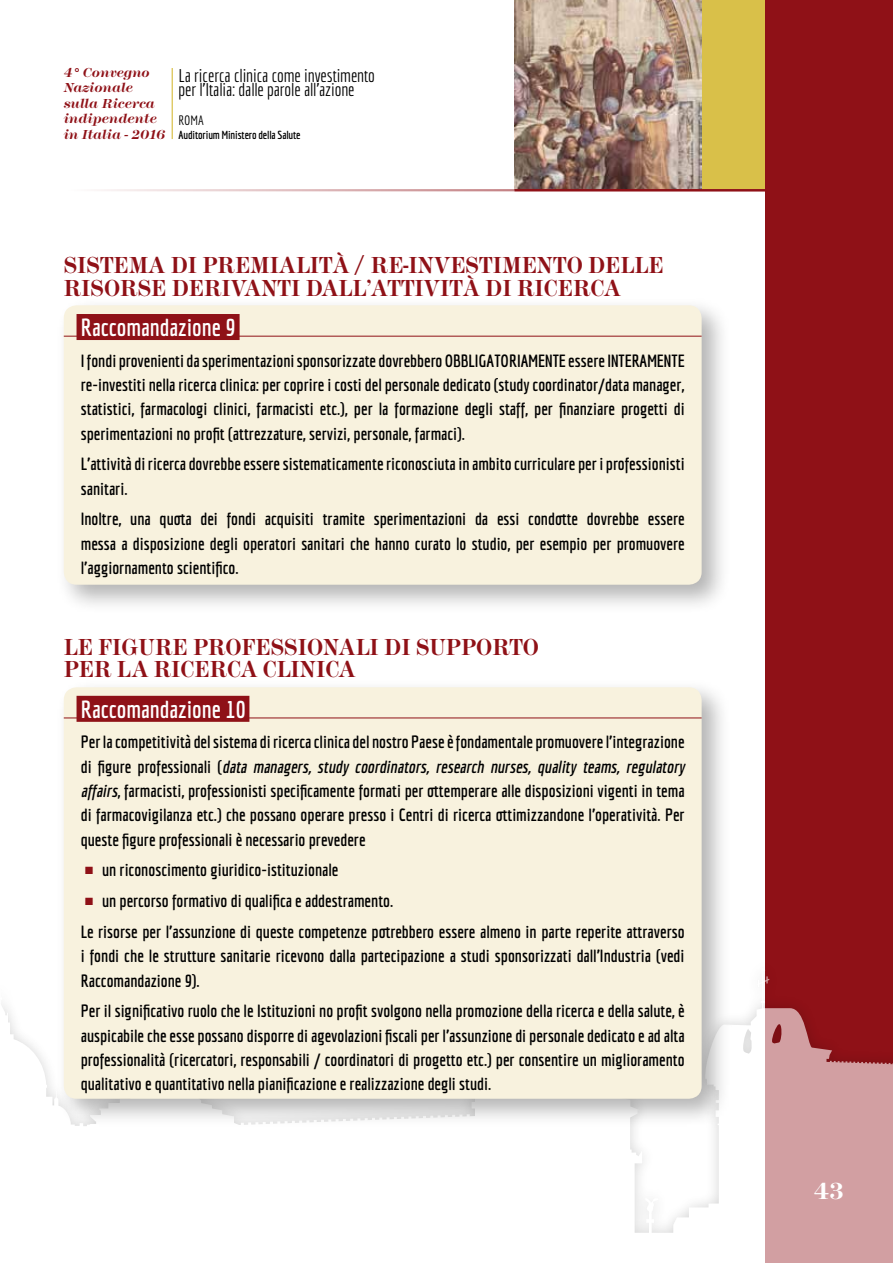
<style>
.page{position:relative;width:893px;height:1263px;background:#fff}
.page>*{position:absolute;margin:0;border:0;box-sizing:border-box;transform-origin:0 0}
.t1{font:700 24px/22.5px "Modern Two Sixtn ITC";color:#8f1117;scale:.9 1}
.t2{font:700 24px "Economica";color:#fff}
.t3{font:700 24px "Modern Two Sixtn ITC";color:#fff}
.t4{font:18px/14.4px "Economica";letter-spacing:-.005em;color:#000}
.t5{font:700 17.25px/24.3px "Economica";color:#000}
.t6{font:italic 700 13.5px/15.6px "Modern Two Sixtn ITC";color:#8f1117}
.t7{font:13.2px "Economica";color:#000}
.t8{font:700 11.4px "Economica";letter-spacing:-.01em;color:#000}
.s1{font-style:italic}
.s2{color:#8f1117}
</style>
<div class="page">
<div style="left:702px;top:0;width:63px;height:189px;background:#d9c049"></div>
<img style="left:514px;top:0;width:188px;height:189px">
<div style="left:765px;top:0;width:128px;height:1263px;background:#8f1117"></div>
<hr style="left:172px;top:68px;width:1px;height:71px;background:#d9c049">
<hr style="left:64px;top:189px;width:829px;height:2px;background:#8f1117">
<svg style="left:1px;top:976px;width:892px;height:287px"></svg>
<div style="left:56px;top:679px;width:675px;height:449px;background:#000;opacity:.3"></div>
<div style="left:64px;top:687px;width:638px;height:412px;background:#f8f2de;border-radius:13px"></div>
<div style="left:56px;top:297px;width:675px;height:317px;background:#000;opacity:.3"></div>
<div style="left:64px;top:305px;width:638px;height:280px;background:#f8f2de;border-radius:13px"></div>
<div style="left:77px;top:314px;width:163px;height:26px;background:#8f1117"></div>
<hr style="left:64px;top:336px;width:638px;height:1px;background:#8f1117">
<div style="left:77px;top:696px;width:172px;height:26px;background:#8f1117"></div>
<hr style="left:64px;top:717px;width:638px;height:1px;background:#8f1117">
<p class="t6" style="left:64px;top:65px;width:103px">4° Convegno<br>Nazionale sulla Ricerca indipendente in Italia - 2016</p>
<p class="t4" style="left:178px;top:68px;width:198px">La ricerca clinica come investimento per l’Italia: dalle parole all’azione</p>
<p class="t7" style="left:178px;top:113px;width:27px">ROMA</p>
<p class="t8" style="left:178px;top:128px;width:124px">Auditorium Ministero della Salute</p>
<h1 class="t1" style="left:64px;top:254px;width:668px">SISTEMA DI PREMIALITÀ / RE-INVESTIMENTO DELLE<br>RISORSE DERIVANTI DALL’ATTIVITÀ DI RICERCA</h1>
<h1 class="t2" style="left:81px;top:313px;width:156px">Raccomandazione 9</h1>
<p class="t5" style="left:81px;top:348px;width:605px;text-align:justify">I fondi provenienti da sperimentazioni sponsorizzate dovrebbero OBBLIGATORIAMENTE essere INTERAMENTE re-investiti nella ricerca clinica: per coprire i costi del personale dedicato (study coordinator/data manager, statistici, farmacologi clinici, farmacisti etc.), per la formazione degli staff, per finanziare progetti di sperimentazioni no profit (attrezzature, servizi, personale, farmaci).</p>
<p class="t5" style="left:81px;top:452px;width:605px">L’attività di ricerca dovrebbe essere sistematicamente riconosciuta in ambito curriculare per i professionisti sanitari.</p>
<p class="t5" style="left:81px;top:507px;width:605px;text-align:justify">Inoltre, una quota dei fondi acquisiti tramite sperimentazioni da essi condotte dovrebbe essere messa a disposizione degli operatori sanitari che hanno curato lo studio, per esempio per promuovere l’aggiornamento scientifico.</p>
<h1 class="t1" style="left:64px;top:636px;width:530px">LE FIGURE PROFESSIONALI DI SUPPORTO<br>PER LA RICERCA CLINICA</h1>
<h1 class="t2" style="left:81px;top:695px;width:166px">Raccomandazione 10</h1>
<p class="t5" style="left:81px;top:730px;width:609px">Per la competitività del sistema di ricerca clinica del nostro Paese è fondamentale promuovere l’integrazione d i fi g u r e p r o f e s s i o n a l i ( <span class="s1">data managers, study coordinators, research nurses, quality teams, regulatory affairs</span>, farmacisti, professionisti specificamente formati per ottemperare alle disposizioni vigenti in tema di farmacovigilanza etc.) che possano operare presso i Centri di ricerca ottimizzandone l’operatività. Per queste figure professionali è necessario prevedere</p>
<p class="t5" style="left:85px;top:858px;width:255px"><span class="s2">■</span> un riconoscimento giuridico-istituzionale</p>
<p class="t5" style="left:81px;top:885px;width:605px;line-height:30.8px"><span class="s2">■</span> un percorso formativo di qualifica e addestramento.<br>Le risorse per l’assunzione di queste competenze potrebbero essere almeno in parte reperite attraverso</p>
<p class="t5" style="left:81px;top:944px;width:605px">i fondi che le strutture sanitarie ricevono dalla partecipazione a studi sponsorizzati dall’Industria (vedi<br>Raccomandazione 9).</p>
<p class="t5" style="left:81px;top:999px;width:605px;text-align:justify">Per il significativo ruolo che le Istituzioni no profit svolgono nella promozione della ricerca e della salute, è auspicabile che esse possano disporre di agevolazioni fiscali per l’assunzione di personale dedicato e ad alta professionalità (ricercatori, responsabili / coordinatori di progetto etc.) per consentire un miglioramento qualitativo e quantitativo nella pianificazione e realizzazione degli studi.</p>
<h1 class="t3" style="left:814px;top:1178px;width:32px">43</h1>
</div>
